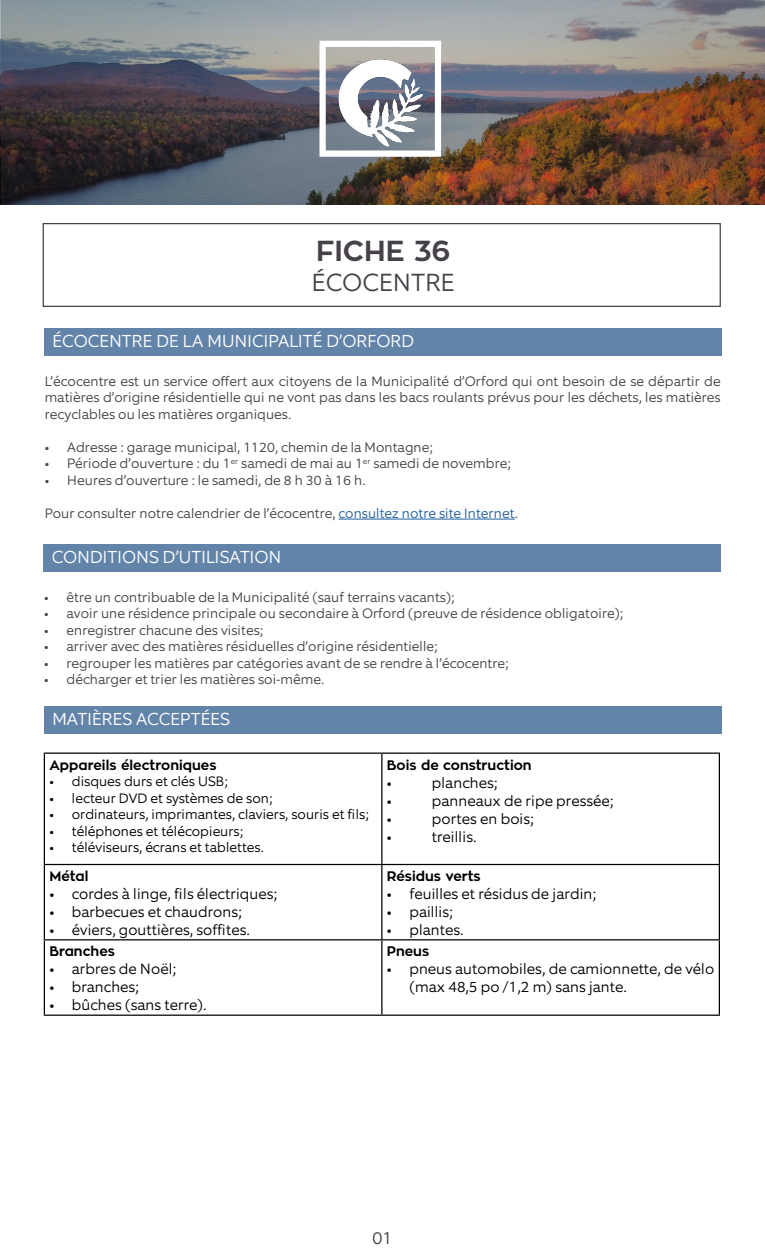
<style>
.page{position:relative;width:765px;height:1260px;background:#fff}
.page>*{position:absolute;margin:0;border:0;box-sizing:border-box;transform-origin:0 0}
.t1{font:700 28.75px "Zona Pro";color:#464148}
.t2{font:300 25px "Equip";letter-spacing:-.005em;color:#464148}
.t3{font:300 17.5px "Equip";color:#fff}
.t4{font:300 17.5px "Equip";color:#464148}
.t5{font:300 15px/18px "Equip";color:#000}
.t6{font:300 13.75px/16.5px "Equip";color:#464148;text-align:justify}
.t7{font:300 13.75px "Equip";color:#000}
.t8{font:700 13.75px "Zona Pro";color:#000}
.s1{color:#215e9e}
</style>
<div class="page">
<img style="left:1px;top:0;width:764px;height:204px">
<img style="left:338px;top:54px;width:85px;height:109px">
<div style="left:320px;top:41px;width:121px;height:116px;border:6px solid #fff"></div>
<div style="left:43px;top:223px;width:678px;height:84px;border:1px solid #464148"></div>
<div style="left:44px;top:328px;width:678px;height:28px;background:#6384a9"></div>
<hr style="left:339px;top:519px;width:176px;height:1px;background:#215e9e">
<div style="left:44px;top:544px;width:677px;height:28px;background:#6384a9"></div>
<div style="left:44px;top:706px;width:678px;height:28px;background:#6384a9"></div>
<hr style="left:44px;top:753px;width:338px;height:1px;background:#000">
<hr style="left:44px;top:754px;width:1px;height:110px;background:#000">
<hr style="left:382px;top:753px;width:338px;height:1px;background:#000">
<hr style="left:381px;top:754px;width:1px;height:110px;background:#000">
<hr style="left:719px;top:754px;width:1px;height:110px;background:#000">
<hr style="left:44px;top:864px;width:338px;height:1px;background:#000">
<hr style="left:44px;top:865px;width:1px;height:74px;background:#000">
<hr style="left:382px;top:864px;width:338px;height:1px;background:#000">
<hr style="left:381px;top:865px;width:1px;height:74px;background:#000">
<hr style="left:719px;top:865px;width:1px;height:74px;background:#000">
<hr style="left:44px;top:939px;width:338px;height:1px;background:#000">
<hr style="left:44px;top:940px;width:1px;height:75px;background:#000">
<hr style="left:382px;top:939px;width:338px;height:1px;background:#000">
<hr style="left:381px;top:940px;width:1px;height:75px;background:#000">
<hr style="left:719px;top:940px;width:1px;height:75px;background:#000">
<hr style="left:44px;top:1015px;width:338px;height:1px;background:#000">
<hr style="left:382px;top:1015px;width:338px;height:1px;background:#000">
<h1 class="t1" style="left:316px;top:232px;width:136px">FICHE 36</h1>
<h2 class="t2" style="left:312px;top:267px;width:145px">ÉCOCENTRE</h2>
<p class="t3" style="left:52px;top:330px;width:363px">ÉCOCENTRE DE LA MUNICIPALITÉ D’ORFORD</p>
<p class="t6" style="left:45px;top:373px;width:678px">L’écocentre est un service offert aux citoyens de la Municipalité d’Orford qui ont besoin de se départir de matières d’origine résidentielle qui ne vont pas dans les bacs roulants prévus pour les déchets, les matières recyclables ou les matières organiques.</p>
<p class="t6" style="left:45px;top:439px;width:390px">• Adresse : garage municipal, 1120, chemin de la Montagne;</p>
<p class="t6" style="left:45px;top:455px;width:467px">• Période d’ouverture : du 1<sup>er</sup> samedi de mai au 1<sup>er</sup> samedi de novembre;</p>
<p class="t6" style="left:45px;top:472px;width:322px">• Heures d’ouverture : le samedi, de 8 h 30 à 16 h.</p>
<p class="t6" style="left:45px;top:505px;width:475px">Pour consulter notre calendrier de l’écocentre, <span class="s1">consultez notre site Internet</span>.</p>
<p class="t3" style="left:52px;top:546px;width:231px">CONDITIONS D’UTILISATION</p>
<p class="t6" style="left:44px;top:589px;width:412px">• être un contribuable de la Municipalité (sauf terrains vacants);</p>
<p class="t6" style="left:44px;top:605px;width:581px">• avoir une résidence principale ou secondaire à Orford (preuve de résidence obligatoire);</p>
<p class="t6" style="left:44px;top:622px;width:221px">• enregistrer chacune des visites;</p>
<p class="t6" style="left:44px;top:638px;width:395px">• arriver avec des matières résiduelles d’origine résidentielle;</p>
<p class="t6" style="left:44px;top:655px;width:466px">• regrouper les matières par catégories avant de se rendre à l’écocentre;</p>
<p class="t6" style="left:44px;top:671px;width:282px">• décharger et trier les matières soi-même.</p>
<p class="t3" style="left:52px;top:708px;width:179px">MATIÈRES ACCEPTÉES</p>
<p class="t8" style="left:49px;top:756px;width:169px">Appareils électroniques</p>
<p class="t7" style="left:49px;top:773px;width:180px">• disques durs et clés USB;</p>
<p class="t7" style="left:49px;top:789px;width:225px">• lecteur DVD et systèmes de son;</p>
<p class="t7" style="left:49px;top:806px;width:321px">• ordinateurs, imprimantes, claviers, souris et fils;</p>
<p class="t7" style="left:49px;top:822px;width:195px">• téléphones et télécopieurs;</p>
<p class="t7" style="left:49px;top:839px;width:216px">• téléviseurs, écrans et tablettes.</p>
<p class="t8" style="left:387px;top:756px;width:146px">Bois de construction</p>
<p class="t5" style="left:387px;top:773px;width:7px">•</p>
<p class="t5" style="left:432px;top:773px;width:67px">planches;</p>
<p class="t5" style="left:387px;top:791px;width:7px">•</p>
<p class="t5" style="left:432px;top:791px;width:183px">panneaux de ripe pressée;</p>
<p class="t5" style="left:387px;top:809px;width:7px">•</p>
<p class="t5" style="left:432px;top:809px;width:103px">portes en bois;</p>
<p class="t5" style="left:387px;top:827px;width:7px">•</p>
<p class="t5" style="left:432px;top:827px;width:46px">treillis.</p>
<p class="t8" style="left:49px;top:867px;width:41px">Métal</p>
<p class="t5" style="left:49px;top:885px;width:229px">• cordes à linge, fils électriques;</p>
<p class="t5" style="left:49px;top:903px;width:194px">• barbecues et chaudrons;</p>
<p class="t5" style="left:49px;top:921px;width:202px">• éviers, gouttières, soffites.</p>
<p class="t8" style="left:49px;top:942px;width:67px">Branches</p>
<p class="t5" style="left:49px;top:960px;width:128px">• arbres de Noël;</p>
<p class="t5" style="left:49px;top:978px;width:91px">• branches;</p>
<p class="t5" style="left:49px;top:996px;width:159px">• bûches (sans terre).</p>
<p class="t8" style="left:387px;top:867px;width:95px">Résidus verts</p>
<p class="t5" style="left:387px;top:885px;width:211px">• feuilles et résidus de jardin;</p>
<p class="t5" style="left:387px;top:903px;width:67px">• paillis;</p>
<p class="t5" style="left:387px;top:921px;width:78px">• plantes.</p>
<p class="t8" style="left:387px;top:942px;width:44px">Pneus</p>
<p class="t5" style="left:409px;top:960px;width:306px;text-indent:-22px">• pneus automobiles, de camionnette, de vélo (max 48,5 po /1,2 m) sans jante.</p>
<p class="t4" style="left:372px;top:1227px;width:22px">01</p>
</div>
